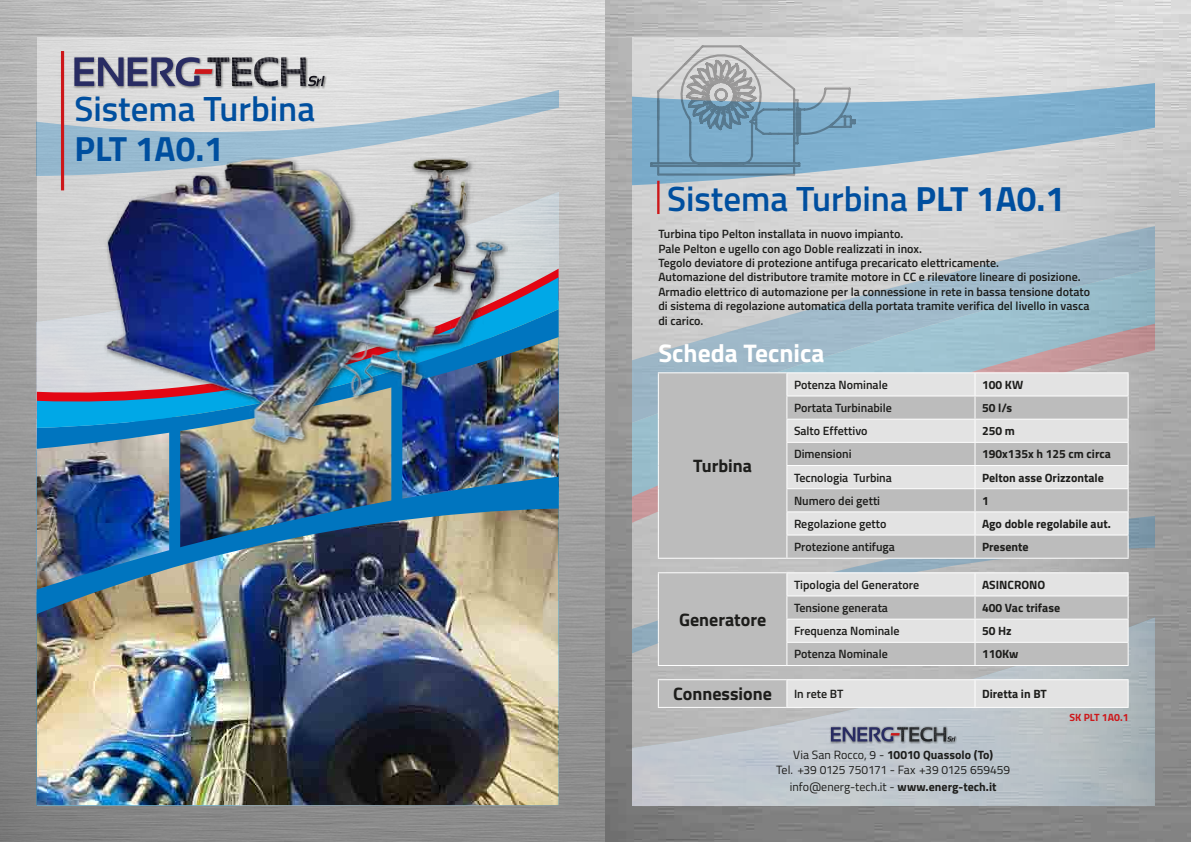
<style>
.page{position:relative;width:1191px;height:842px;background:#fff}
.page>*{position:absolute;margin:0;border:0;box-sizing:border-box;transform-origin:0 0}
.t1{font:600 35px "Titillium";color:#004f9f}
.t2{font:700 35px "Titillium";color:#004f9f}
.t3{font:700 25.5px "Titillium";color:#fff}
.t4{font:700 18px "Titillium";color:#1d1d1b}
.t5{font:600 12px/14.4px "Titillium";color:#1d1d1b}
.t6{font:700 12px "Titillium";color:#1d1d1b}
.t7{font:12px/15.8px "Titillium";letter-spacing:-.005em;color:#1d1d1b;text-align:center}
.t8{font:700 10.5px "Titillium";color:#cd171a}
.s1{font-weight:700}
.s2{font-weight:600;font-size:12px}
</style>
<div class="page">
<img style="left:604px;top:0;width:587px;height:842px">
<svg style="left:632px;top:37px;width:522px;height:41px;background:#dedede"></svg>
<svg style="left:632px;top:78px;width:522px;height:57px;background:#9bbdd2"></svg>
<svg style="left:632px;top:135px;width:522px;height:368px;background:#b9c4cb"></svg>
<svg style="left:632px;top:503px;width:522px;height:302px;background:#b8bec2"></svg>
<img style="left:0;top:0;width:604px;height:842px">
<img style="left:37px;top:176px;width:521px;height:93px">
<svg style="left:37px;top:37px;width:521px;height:139px;background:#cbd3d8"></svg>
<img style="left:37px;top:449px;width:132px;height:28px">
<img style="left:180px;top:449px;width:211px;height:28px">
<img style="left:402px;top:449px;width:156px;height:28px">
<img style="left:37px;top:428px;width:521px;height:21px">
<img style="left:37px;top:277px;width:521px;height:151px">
<div style="left:169px;top:419px;width:11px;height:215px;background:#0075bf"></div>
<div style="left:391px;top:377px;width:11px;height:207px;background:#0075bf"></div>
<img style="left:37px;top:614px;width:521px;height:191px">
<img style="left:37px;top:477px;width:521px;height:137px">
<div style="left:73px;top:56px;width:253px;height:32px;background:#1d1d1b;opacity:.5"></div>
<svg style="left:308px;top:76px;width:17px;height:10px"></svg>
<svg style="left:74px;top:57px;width:134px;height:29px;background:#807e97"></svg>
<img style="left:208px;top:57px;width:21px;height:29px">
<img style="left:232px;top:57px;width:20px;height:29px">
<img style="left:254px;top:57px;width:24px;height:29px">
<img style="left:281px;top:57px;width:25px;height:29px">
<hr style="left:61px;top:51px;width:3px;height:139px;background:#cd171a">
<div style="left:104px;top:157px;width:406px;height:292px;background:#1d1d1b;opacity:.75"></div>
<img style="left:98px;top:155px;width:408px;height:290px">
<div style="left:829px;top:726px;width:128px;height:18px;background:#1d1d1b;opacity:.5"></div>
<svg style="left:947px;top:736px;width:8px;height:5px"></svg>
<svg style="left:831px;top:727px;width:66px;height:14px"></svg>
<img style="left:897px;top:727px;width:49px;height:14px">
<div style="left:659px;top:373px;width:468px;height:185px;background:#bcbcbc"></div>
<svg style="left:787px;top:373px;width:340px;height:161px;background:#d2d2d2"></svg>
<hr style="left:658px;top:372px;width:129px;height:1px;background:#fff">
<hr style="left:787px;top:372px;width:188px;height:1px;background:#fff">
<hr style="left:975px;top:372px;width:153px;height:1px;background:#fff">
<hr style="left:786px;top:395px;width:189px;height:1px;background:#fff">
<hr style="left:975px;top:395px;width:153px;height:1px;background:#fff">
<hr style="left:786px;top:419px;width:189px;height:1px;background:#fff">
<hr style="left:975px;top:419px;width:153px;height:1px;background:#fff">
<hr style="left:786px;top:442px;width:189px;height:1px;background:#fff">
<hr style="left:975px;top:442px;width:153px;height:1px;background:#fff">
<hr style="left:786px;top:465px;width:189px;height:1px;background:#fff">
<hr style="left:975px;top:465px;width:153px;height:1px;background:#fff">
<hr style="left:786px;top:488px;width:189px;height:1px;background:#fff">
<hr style="left:975px;top:488px;width:153px;height:1px;background:#fff">
<hr style="left:786px;top:511px;width:189px;height:1px;background:#fff">
<hr style="left:975px;top:511px;width:153px;height:1px;background:#fff">
<svg style="left:658px;top:373px;width:1px;height:185px"></svg>
<hr style="left:786px;top:534px;width:189px;height:1px;background:#fff">
<svg style="left:786px;top:373px;width:1px;height:185px"></svg>
<hr style="left:975px;top:534px;width:153px;height:1px;background:#fff">
<svg style="left:974px;top:373px;width:1px;height:185px"></svg>
<svg style="left:1127px;top:373px;width:1px;height:185px"></svg>
<hr style="left:658px;top:558px;width:129px;height:1px;background:#fff">
<hr style="left:787px;top:558px;width:188px;height:1px;background:#fff">
<hr style="left:975px;top:558px;width:153px;height:1px;background:#fff">
<div style="left:659px;top:573px;width:127px;height:92px;background:#bcbcbc"></div>
<hr style="left:658px;top:572px;width:129px;height:1px;background:#fff">
<hr style="left:787px;top:572px;width:188px;height:1px;background:#fff">
<hr style="left:975px;top:572px;width:153px;height:1px;background:#fff">
<svg style="left:658px;top:573px;width:1px;height:92px"></svg>
<svg style="left:786px;top:573px;width:342px;height:92px;background:#d1d1d1"></svg>
<hr style="left:658px;top:665px;width:129px;height:1px;background:#fff">
<hr style="left:787px;top:665px;width:188px;height:1px;background:#fff">
<hr style="left:975px;top:665px;width:153px;height:1px;background:#fff">
<div style="left:658px;top:680px;width:129px;height:27px;background:#bcbcbc"></div>
<hr style="left:658px;top:679px;width:129px;height:1px;background:#fff">
<svg style="left:658px;top:680px;width:1px;height:27px"></svg>
<hr style="left:787px;top:679px;width:188px;height:1px;background:#fff">
<hr style="left:975px;top:679px;width:153px;height:1px;background:#fff">
<div style="left:786px;top:680px;width:342px;height:27px;background:#e3e3e3"></div>
<hr style="left:658px;top:707px;width:129px;height:1px;background:#fff">
<hr style="left:787px;top:707px;width:188px;height:1px;background:#fff">
<hr style="left:975px;top:707px;width:153px;height:1px;background:#fff">
<hr style="left:657px;top:181px;width:2px;height:33px;background:#cd171a">
<svg style="left:649px;top:44px;width:209px;height:133px;background:#9db6c6"></svg>
<h1 class="t1" style="left:74px;top:83px;width:242px">Sistema Turbina</h1>
<h1 class="t2" style="left:74px;top:122px;width:151px">PLT 1A0.1</h1>
<h1 class="t1" style="left:667px;top:172px;width:399px">Sistema Turbina <span class="s1">PLT 1A0.1</span></h1>
<p class="t5" style="left:658px;top:226px;width:433px">Turbina tipo Pelton installata in nuovo impianto.<br>Pale Pelton e ugello con ago Doble realizzati in inox.<br>Tegolo deviatore di protezione antifuga precaricato elettricamente.<br>Automazione del distributore tramite motore in CC e rilevatore lineare di posizione.<br>Armadio elettrico di automazione per la connessione in rete in bassa tensione dotato di sistema di regolazione automatica della portata tramite verifica del livello in vasca di carico.</p>
<h2 class="t3" style="left:658px;top:333px;width:168px">Scheda Tecnica</h2>
<h3 class="t4" style="left:693px;top:452px;width:60px">Turbina</h3>
<p class="t5" style="left:794px;top:377px;width:95px">Potenza Nominale</p>
<p class="t6" style="left:982px;top:376px;width:43px">100 KW</p>
<p class="t5" style="left:794px;top:400px;width:99px">Portata Turbinabile</p>
<p class="t6" style="left:982px;top:399px;width:32px">50 l/s</p>
<p class="t5" style="left:794px;top:423px;width:75px">Salto Effettivo</p>
<p class="t6" style="left:982px;top:422px;width:34px">250 m</p>
<p class="t5" style="left:794px;top:446px;width:59px">Dimensioni</p>
<p class="t6" style="left:982px;top:445px;width:130px">190x135x h 125 cm circa</p>
<p class="t5" style="left:794px;top:470px;width:99px">Tecnologia Turbina</p>
<p class="t6" style="left:982px;top:468px;width:123px">Pelton asse Orizzontale</p>
<p class="t5" style="left:794px;top:493px;width:88px">Numero dei getti</p>
<p class="t6" style="left:982px;top:491px;width:8px">1</p>
<p class="t5" style="left:794px;top:516px;width:94px">Regolazione getto</p>
<p class="t6" style="left:982px;top:515px;width:130px">Ago doble regolabile aut.</p>
<p class="t5" style="left:794px;top:539px;width:102px">Protezione antifuga</p>
<p class="t6" style="left:982px;top:538px;width:48px">Presente</p>
<p class="t5" style="left:794px;top:577px;width:127px">Tipologia del Generatore</p>
<p class="t6" style="left:982px;top:575px;width:65px">ASINCRONO</p>
<p class="t5" style="left:794px;top:600px;width:96px">Tensione generata</p>
<p class="t6" style="left:982px;top:599px;width:80px">400 Vac trifase</p>
<p class="t5" style="left:794px;top:623px;width:107px">Frequenza Nominale</p>
<p class="t6" style="left:982px;top:622px;width:31px">50 Hz</p>
<p class="t5" style="left:794px;top:646px;width:95px">Potenza Nominale</p>
<p class="t6" style="left:982px;top:645px;width:38px">110Kw</p>
<h3 class="t4" style="left:673px;top:680px;width:172px">Connessione <span class="s2">In rete BT</span></h3>
<p class="t6" style="left:982px;top:685px;width:66px">Diretta in BT</p>
<h3 class="t4" style="left:679px;top:606px;width:89px">Generatore</h3>
<p class="t8" style="left:1069px;top:709px;width:61px">SK PLT 1A0.1</p>
<p class="t7" style="left:776px;top:746px;width:235px">Via San Rocco, 9 - <span class="s1">10010 Quassolo (To)<br></span>Tel. +39 0125 750171 - Fax +39 0125 659459 info@energ-tech.it - <span class="s1">www.energ-tech.it</span></p>
</div>
